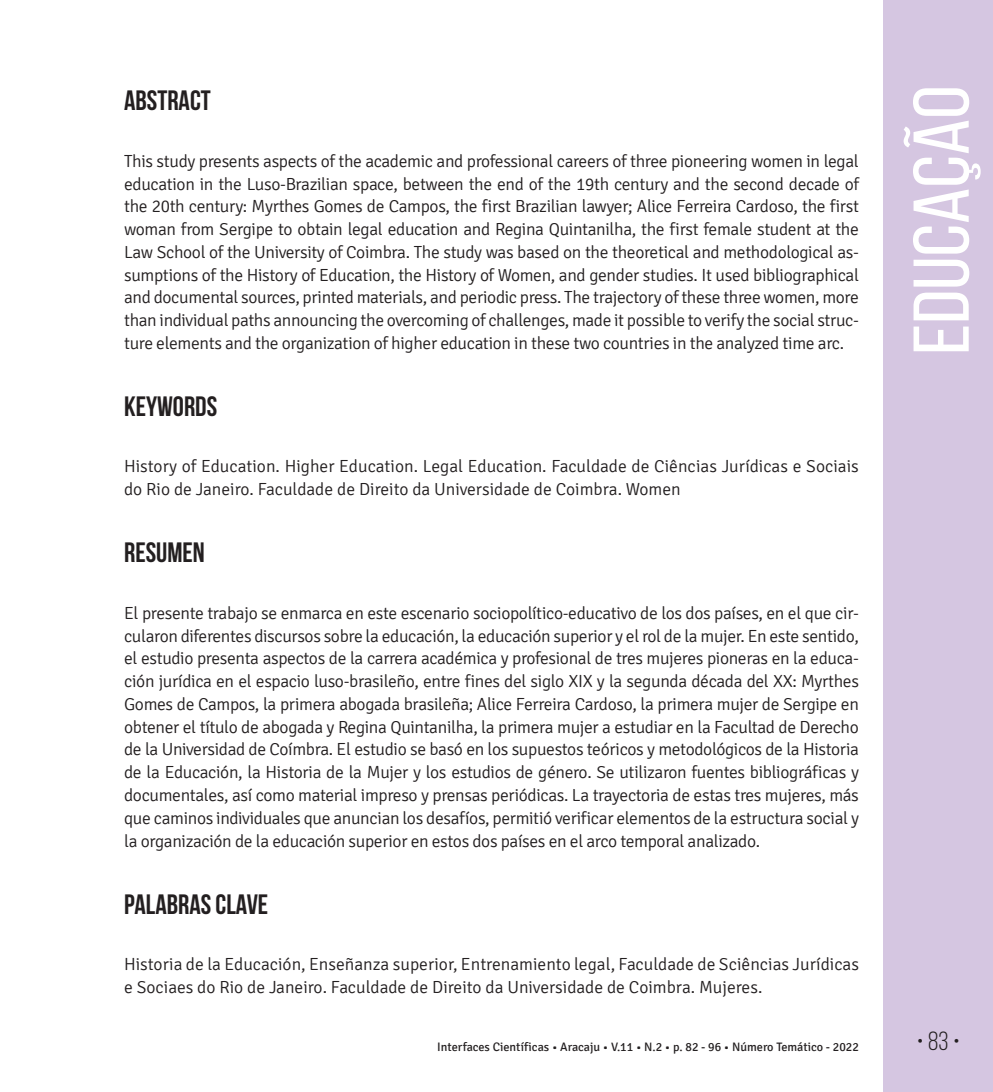
<style>
.page{position:relative;width:993px;height:1092px;background:#fff}
.page>*{position:absolute;margin:0;border:0;box-sizing:border-box;transform-origin:0 0}
.t1{font:78.75px "Bebas Neue";color:#fff;scale:1.09 1}
.t2{font:700 28px "Bebas Neue";color:#231f20}
.t3{font:26.25px "Bebas Neue";color:#231f20}
.t4{font:300 17.5px/22.8px "Signika";color:#231f20;text-align:justify}
.t5{font:12.25px "Signika";color:#231f20}
</style>
<div class="page">
<div style="left:883px;top:0;width:109px;height:1091px;background:#d5c6e1"></div>
<h2 class="t2" style="left:124px;top:85px;width:88px">ABSTRACT</h2>
<p class="t4" style="left:124px;top:150px;width:736px">This study presents aspects of the academic and professional careers of three pioneering women in legal education in the Luso-Brazilian space, between the end of the 19th century and the second decade of the 20th century: Myrthes Gomes de Campos, the first Brazilian lawyer; Alice Ferreira Cardoso, the first woman from Sergipe to obtain legal education and Regina Quintanilha, the first female student at the Law School of the University of Coimbra. The study was based on the theoretical and methodological as&shy;sumptions of the History of Education, the History of Women, and gender studies. It used bibliographical and documental sources, printed materials, and periodic press. The trajectory of these three women, more than individual paths announcing the overcoming of challenges, made it possible to verify the social struc&shy;ture elements and the organization of higher education in these two countries in the analyzed time arc.</p>
<h2 class="t2" style="left:124px;top:391px;width:94px">KEYWORDS</h2>
<p class="t4" style="left:124px;top:455px;width:736px">History of Education. Higher Education. Legal Education. Faculdade de Ciências Jurídicas e Sociais do Rio de Janeiro. Faculdade de Direito da Universidade de Coimbra. Women</p>
<h2 class="t2" style="left:124px;top:537px;width:82px">RESUMEN</h2>
<p class="t4" style="left:124px;top:602px;width:736px">El presente trabajo se enmarca en este escenario sociopolítico-educativo de los dos países, en el que cir&shy;cularon diferentes discursos sobre la educación, la educación superior y el rol de la mujer. En este sentido, el estudio presenta aspectos de la carrera académica y profesional de tres mujeres pioneras en la educa&shy;ción jurídica en el espacio luso-brasileño, entre fines del siglo XIX y la segunda década del XX: Myrthes Gomes de Campos, la primera abogada brasileña; Alice Ferreira Cardoso, la primera mujer de Sergipe en obtener el título de abogada y Regina Quintanilha, la primera mujer a estudiar en la Facultad de Derecho de la Universidad de Coímbra. El estudio se basó en los supuestos teóricos y metodológicos de la Historia de la Educación, la Historia de la Mujer y los estudios de género. Se utilizaron fuentes bibliográficas y documentales, así como material impreso y prensas periódicas. La trayectoria de estas tres mujeres, más que caminos individuales que anuncian los desafíos, permitió verificar elementos de la estructura social y la organización de la educación superior en estos dos países en el arco temporal analizado.</p>
<h2 class="t2" style="left:124px;top:888px;width:146px">PALABRAS CLAVE</h2>
<p class="t4" style="left:124px;top:953px;width:736px">Historia de la Educación, Enseñanza superior, Entrenamiento legal, Faculdade de Sciências Jurídicas e Sociaes do Rio de Janeiro. Faculdade de Direito da Universidade de Coimbra. Mujeres.</p>
<h1 class="t1" style="left:898px;top:355px;width:248px;rotate:-90deg">EDUCAÇÃO</h1>
<p class="t5" style="left:437px;top:1040px;width:423px">Interfaces Científicas • Aracaju • V.11 • N.2 • p. 82 - 96 • Número Temático - 2022</p>
<h3 class="t3" style="left:916px;top:1026px;width:45px">• 83 •</h3>
</div>
